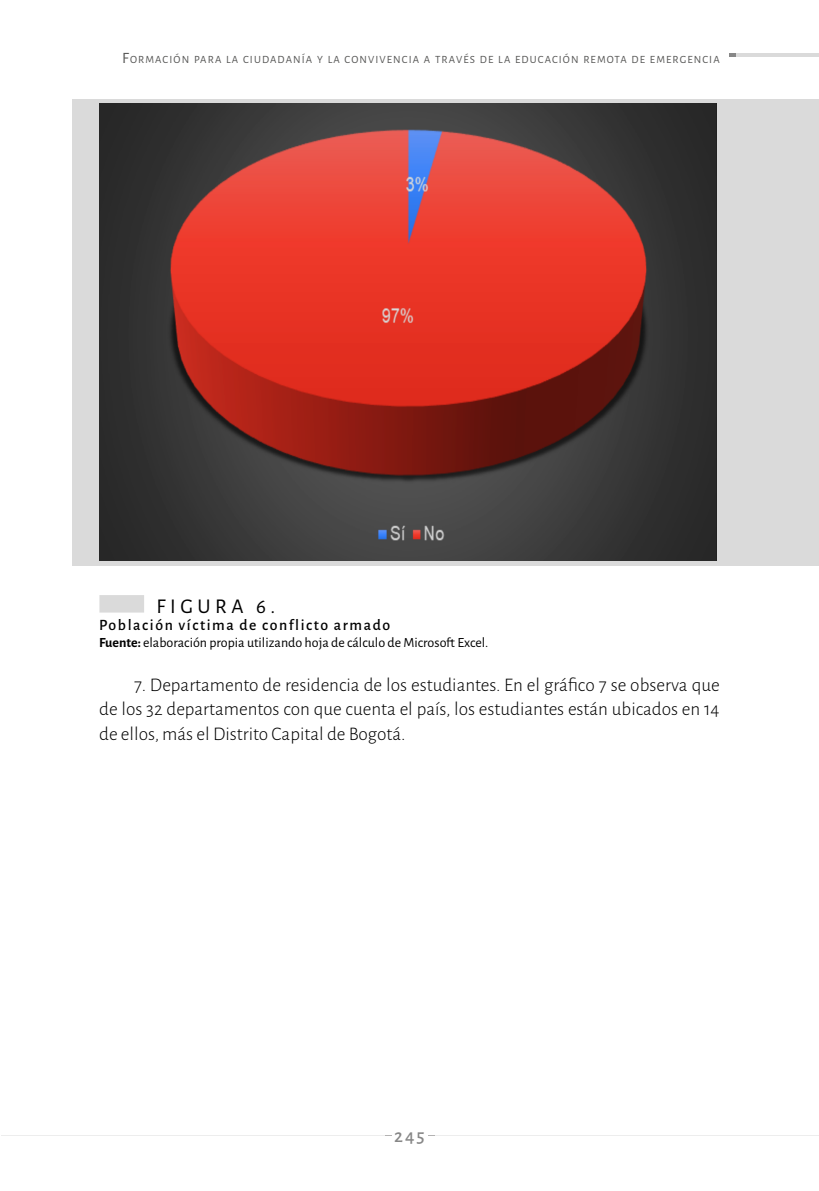
<style>
.page{position:relative;width:819px;height:1191px;background:#fff}
.page>*{position:absolute;margin:0;border:0;box-sizing:border-box;transform-origin:0 0}
.t1{font:21px "Alegreya Sans";letter-spacing:.215em;color:#000}
.t2{font:300 19.25px/24.5px "Alegreya Sans";color:#000;text-align:justify}
.t3{font:500 19.25px "Alegreya Sans";color:#878787}
.t4{font:500 15.75px "Alegreya Sans";letter-spacing:.1em;color:#000}
.t5{font:14px "Alegreya Sans";color:#000}
.t6{font:11.03px "Alegreya Sans";letter-spacing:.1em;color:#575756}
.s1{font-size:15.75px}
.s2{font-weight:700}
</style>
<div class="page">
<div style="left:73px;top:99px;width:746px;height:467px;background:#dadada"></div>
<img style="left:99px;top:104px;width:618px;height:456px">
<div style="left:99px;top:595px;width:45px;height:17px;background:#dadada"></div>
<hr style="left:729px;top:54px;width:90px;height:3px;background:#dadada">
<svg style="left:729px;top:54px;width:6px;height:3px"></svg>
<hr style="left:428px;top:1135px;width:391px;height:1px;background:#ededed">
<hr style="left:1px;top:1135px;width:390px;height:1px;background:#ededed">
<p class="t6" style="left:122px;top:52px;width:599px"><span class="s1">F</span>ORMACIÓN PARA LA CIUDADANÍA Y LA CONVIVENCIA A TRAVÉS DE LA EDUCACIÓN REMOTA DE EMERGENCIA</p>
<p class="t1" style="left:157px;top:591px;width:120px">FIGURA 6.</p>
<p class="t4" style="left:99px;top:614px;width:292px">Población víctima de conflicto armado</p>
<p class="t5" style="left:99px;top:633px;width:390px"><span class="s2">Fuente:</span> elaboración propia utilizando hoja de cálculo de Microsoft Excel.</p>
<p class="t2" style="left:99px;top:671px;width:622px;text-indent:35px">7. Departamento de residencia de los estudiantes. En el gráfico 7 se observa que de los 32 departamentos con que cuenta el país, los estudiantes están ubicados en 14 de ellos, más el Distrito Capital de Bogotá.</p>
<p class="t3" style="left:394px;top:1122px;width:32px">245</p>
</div>
